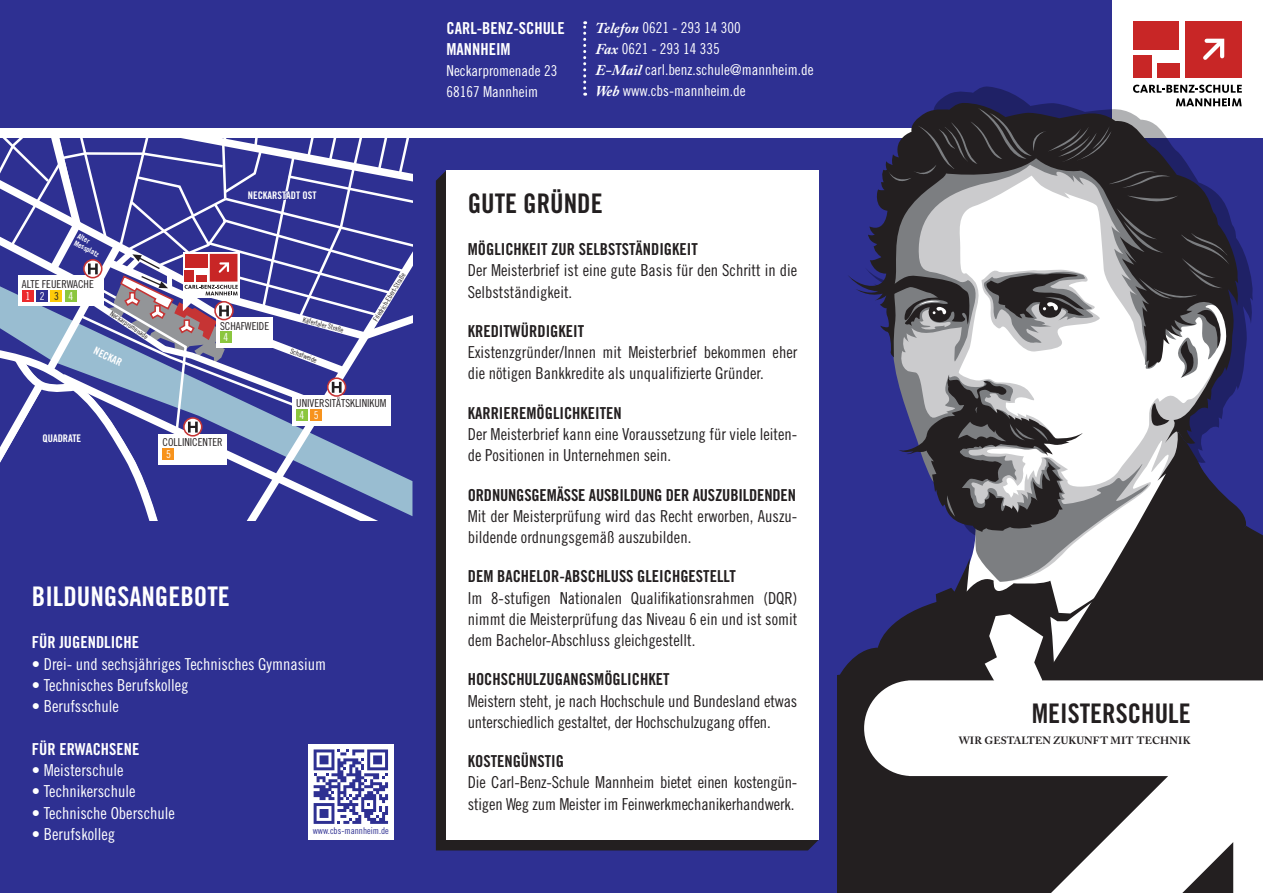
<style>
.page{position:relative;width:1263px;height:893px;background:#fff}
.page>*{position:absolute;margin:0;border:0;box-sizing:border-box;transform-origin:0 0}
._01_Headline{font:27px "Trade Gothic Bold Cond Twenty";color:#fff}
.zw__HL{font:27px "Trade Gothic Bold Cond Twenty";color:#231f20}
._01_Headline-2{font:27px "Trade Gothic Bold Cond Twenty";color:#231f20}
._03_Fließtext{font:16.5px/21.3px "Trade Gothic Cond Eighteen";color:#231f20}
._02_Zwischenheadline{font:16.5px "Trade Gothic Bold Cond Twenty";color:#231f20}
._03_Fließtext-2{font:16.5px "Trade Gothic Cond Eighteen";color:#fff}
._02_Zwischenheadline-2{font:16.5px "Trade Gothic Bold Cond Twenty";color:#fff}
.zw__HL-2{font:16.5px "Trade Gothic Bold Cond Twenty";color:#fff}
.copy{font:16.5px "Trade Gothic Bold Cond Twenty";color:#fff}
.copy-2{font:15px "Trade Gothic Cond Eighteen";color:#fff}
.t1{font:10.95px/11.9px "Trade Gothic Cond Eighteen";color:#231f20}
.zw__HL-3{font:700 10.5px "Adobe Caslon Pro";letter-spacing:.015em;color:#231f20}
._02_Zwischenheadline-3{font:10.5px "Trade Gothic Bold Cond Twenty";color:#fff}
._03_Fließtext-3{font:9.3px "Trade Gothic Cond Eighteen";color:#2e3092}
._02_Zwischenheadline-4{font:7.5px/7.5px "Trade Gothic Bold Cond Twenty";color:#fff}
.t2{font:7.05px "Trade Gothic Cond Eighteen";color:#231f20}
.s1{color:#fff}
.s2{font-family:"Adobe Caslon Pro";font-weight:700;font-style:italic}
</style>
<div class="page">
<div style="left:0;top:0;width:1112px;height:128px;background:#2e3092"></div>
<div style="left:0;top:138px;width:1263px;height:755px;background:#2e3092"></div>
<svg style="left:970px;top:532px;width:27px;height:26px"></svg>
<svg style="left:1240px;top:245px;width:7px;height:125px"></svg>
<svg style="left:997px;top:445px;width:251px;height:164px;background:#5f5d66"></svg>
<svg style="left:848px;top:161px;width:392px;height:284px"></svg>
<svg style="left:981px;top:269px;width:119px;height:82px;background:#a7a6a7"></svg>
<svg style="left:1116px;top:195px;width:113px;height:105px;background:#343136"></svg>
<svg style="left:1174px;top:307px;width:51px;height:71px;background:#9e9ea0"></svg>
<svg style="left:1151px;top:403px;width:18px;height:25px"></svg>
<svg style="left:897px;top:374px;width:186px;height:158px;background:#777685"></svg>
<svg style="left:918px;top:558px;width:191px;height:51px"></svg>
<svg style="left:889px;top:275px;width:81px;height:51px;background:#504f51"></svg>
<svg style="left:838px;top:609px;width:425px;height:284px;background:#39363e"></svg>
<svg style="left:583px;top:21px;width:3px;height:75px"></svg>
<svg style="left:862px;top:680px;width:401px;height:213px;background:#adacac"></svg>
<div style="left:1133px;top:55px;width:19px;height:23px;background:#c82626"></div>
<div style="left:1133px;top:21px;width:46px;height:29px;background:#c82626"></div>
<div style="left:1157px;top:64px;width:22px;height:14px;background:#c82626"></div>
<div style="left:1185px;top:21px;width:56px;height:57px;background:#c82626"></div>
<svg style="left:888px;top:85px;width:354px;height:103px"></svg>
<svg style="left:1203px;top:38px;width:22px;height:22px"></svg>
<div style="left:308px;top:744px;width:85px;height:96px;background:#fff"></div>
<svg style="left:314px;top:749px;width:74px;height:75px"></svg>
<div style="left:436px;top:171px;width:383px;height:679px;background:#231f20"></div>
<div style="left:446px;top:170px;width:373px;height:670px;background:#fff"></div>
<svg style="left:0;top:138px;width:412px;height:383px"></svg>
<p class="_02_Zwischenheadline-3" style="left:248px;top:189px;width:70px">NECKARSTADT OST</p>
<p class="_02_Zwischenheadline-4" style="left:80px;top:232px;width:29px;rotate:27deg">Alter<br>Messplatz</p>
<p class="t1" style="left:25px;top:278px;width:70px;text-indent:-3px">ALTE FEUERWACHE<br><span class="s1">12</span>3<span class="s1">4</span></p>
<p class="t2" style="left:113px;top:309px;width:46px;rotate:34deg">Neckarpromenade</p>
<p class="t2" style="left:304px;top:315px;width:43px;rotate:15deg">Käfertaler Straße</p>
<p class="t1" style="left:224px;top:320px;width:47px;text-indent:-3px">SCHAFWEIDE<br><span class="s1">4</span></p>
<p class="_02_Zwischenheadline-3" style="left:97px;top:344px;width:31px;rotate:25deg">NECKAR</p>
<p class="t2" style="left:292px;top:347px;width:30px;rotate:21deg">Schafweide</p>
<p class="t2" style="left:371px;top:318px;width:56px;rotate:-58deg">Friedrich-Ebert-Straße</p>
<p class="_02_Zwischenheadline-3" style="left:43px;top:432px;width:40px">QUADRATE</p>
<p class="t1" style="left:166px;top:436px;width:58px;text-indent:-3px">COLLINICENTER<br><span class="s1">5</span></p>
<p class="t1" style="left:300px;top:397px;width:88px;text-indent:-3px">UNIVERSITÄTSKLINIKUM<br><span class="s1">4 5</span></p>
<p class="_01_Headline" style="left:32px;top:580px;width:199px">BILDUNGSANGEBOTE</p>
<p class="_02_Zwischenheadline-2" style="left:32px;top:633px;width:109px">FÜR JUGENDLICHE</p>
<p class="_03_Fließtext-2" style="left:32px;top:654px;width:296px">• Drei- und sechsjähriges Technisches Gymnasium</p>
<p class="_03_Fließtext-2" style="left:32px;top:675px;width:158px">• Technisches Berufskolleg</p>
<p class="_03_Fließtext-2" style="left:32px;top:697px;width:89px">• Berufsschule</p>
<p class="_02_Zwischenheadline-2" style="left:32px;top:739px;width:109px">FÜR ERWACHSENE</p>
<p class="_03_Fließtext-2" style="left:32px;top:760px;width:93px">• Meisterschule</p>
<p class="_03_Fließtext-2" style="left:32px;top:782px;width:105px">• Technikerschule</p>
<p class="_03_Fließtext-2" style="left:32px;top:803px;width:144px">• Technische Oberschule</p>
<p class="_03_Fließtext-2" style="left:32px;top:824px;width:85px">• Berufskolleg</p>
<p class="_03_Fließtext-3" style="left:313px;top:825px;width:78px">www.cbs-mannheim.de</p>
<p class="zw__HL-2" style="left:446px;top:18px;width:120px">CARL-BENZ-SCHULE</p>
<p class="copy" style="left:446px;top:39px;width:66px">MANNHEIM</p>
<p class="copy-2" style="left:446px;top:62px;width:112px">Neckarpromenade 23</p>
<p class="copy-2" style="left:446px;top:83px;width:93px">68167 Mannheim</p>
<p class="copy-2" style="left:595px;top:19px;width:147px"><span class="s2">Telefon</span> 0621 - 293 14 300</p>
<p class="copy-2" style="left:595px;top:40px;width:126px"><span class="s2">Fax</span> 0621 - 293 14 335</p>
<p class="copy-2" style="left:595px;top:61px;width:220px"><span class="s2">E-Mail</span> carl.benz.schule@mannheim.de</p>
<p class="copy-2" style="left:595px;top:82px;width:152px"><span class="s2">Web</span> www.cbs-mannheim.de</p>
<p class="_01_Headline-2" style="left:468px;top:187px;width:136px">GUTE GRÜNDE</p>
<p class="_02_Zwischenheadline" style="left:468px;top:239px;width:232px">MÖGLICHKEIT ZUR SELBSTSTÄNDIGKEIT</p>
<p class="_03_Fließtext" style="left:468px;top:260px;width:331px">Der Meisterbrief ist eine gute Basis für den Schritt in die<br>Selbstständigkeit.</p>
<p class="_02_Zwischenheadline" style="left:468px;top:321px;width:118px">KREDITWÜRDIGKEIT</p>
<p class="_03_Fließtext" style="left:468px;top:341px;width:331px">Existenzgründer/Innen mit Meisterbrief bekommen eher die nötigen Bankkredite als unqualifizierte Gründer.</p>
<p class="_02_Zwischenheadline" style="left:468px;top:403px;width:155px">KARRIEREMÖGLICHKEITEN</p>
<p class="_03_Fließtext" style="left:468px;top:423px;width:331px">Der Meisterbrief kann eine Voraussetzung für viele leiten&shy;de Positionen in Unternehmen sein.</p>
<p class="_02_Zwischenheadline" style="left:468px;top:485px;width:330px">ORDNUNGSGEMÄSSE AUSBILDUNG DER AUSZUBILDENDEN</p>
<p class="_03_Fließtext" style="left:468px;top:505px;width:331px">Mit der Meisterprüfung wird das Recht erworben, Auszu&shy;bildende ordnungsgemäß auszubilden.</p>
<p class="_02_Zwischenheadline" style="left:468px;top:566px;width:270px">DEM BACHELOR-ABSCHLUSS GLEICHGESTELLT</p>
<p class="_03_Fließtext" style="left:468px;top:587px;width:331px;text-align:justify">Im 8-stufigen Nationalen Qualifikationsrahmen (DQR) nimmt die Meisterprüfung das Niveau 6 ein und ist somit dem Bachelor-Abschluss gleichgestellt.</p>
<p class="_02_Zwischenheadline" style="left:468px;top:669px;width:203px">HOCHSCHULZUGANGSMÖGLICHKET</p>
<p class="_03_Fließtext" style="left:468px;top:690px;width:331px">Meistern steht, je nach Hochschule und Bundesland etwas unterschiedlich gestaltet, der Hochschulzugang offen.</p>
<p class="_02_Zwischenheadline" style="left:468px;top:751px;width:98px">KOSTENGÜNSTIG</p>
<p class="_03_Fließtext" style="left:468px;top:772px;width:331px">Die Carl-Benz-Schule Mannheim bietet einen kostengün&shy;stigen Weg zum Meister im Feinwerkmechanikerhandwerk.</p>
<p class="zw__HL" style="left:1032px;top:697px;width:160px">MEISTERSCHULE</p>
<p class="zw__HL-3" style="left:959px;top:734px;width:233px">WIR GESTALTEN ZUKUNFT MIT TECHNIK</p>
</div>
